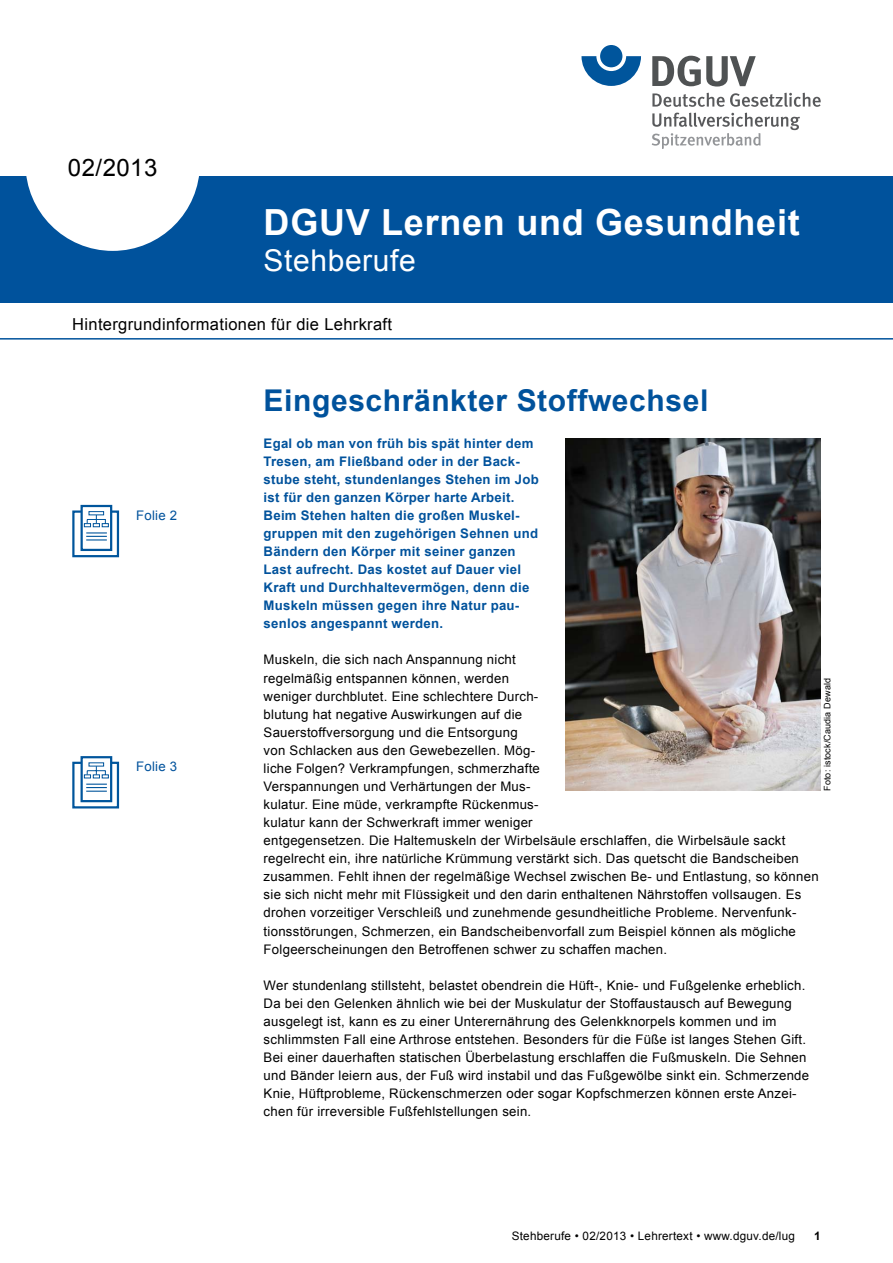
<style>
.page{position:relative;width:893px;height:1263px;background:#fff}
.page>*{position:absolute;margin:0;border:0;box-sizing:border-box;transform-origin:0 0}
.t1{font:700 36px "Arial";letter-spacing:.02em;color:#fff}
.t2{font:700 30px "Arial";letter-spacing:.02em;color:#00529c}
.t3{font:30px "Arial";letter-spacing:.02em;color:#fff}
.t4{font:24px "Arial";letter-spacing:.02em;color:#000}
.t5{font:16.5px "Arial";letter-spacing:.02em;color:#000}
.t6{font:13.2px/18px "Arial";letter-spacing:.02em;color:#000}
.t7{font:700 13.2px/18px "Arial";letter-spacing:.02em;color:#00529c}
.t8{font:13.2px "Arial";letter-spacing:.02em;color:#00529c}
.t9{font:11.7px "Arial";letter-spacing:.02em;color:#000}
.t10{font:700 11.7px "Arial";color:#000}
.t11{font:9px "Arial";letter-spacing:.015em;color:#000}
</style>
<div class="page">
<svg style="left:581px;top:56px;width:60px;height:30px"></svg>
<div style="left:600px;top:45px;width:22px;height:22px;background:#00559c;border-radius:50%"></div>
<svg style="left:652px;top:56px;width:104px;height:31px"></svg>
<svg style="left:652px;top:93px;width:169px;height:14px"></svg>
<svg style="left:652px;top:113px;width:148px;height:36px"></svg>
<div style="left:0;top:176px;width:893px;height:127px;background:#00529c"></div>
<hr style="left:0;top:338px;width:893px;height:2px;background:#00529c">
<div style="left:26px;top:77px;width:174px;height:174px;background:#fff;border-radius:50%"></div>
<div style="left:73px;top:512px;width:45px;height:44px;background:linear-gradient(to right,#fff,#fff)"></div>
<div style="left:72px;top:510px;width:47px;height:47px;border:2px solid #00559c"></div>
<div style="left:82px;top:506px;width:29px;height:44px;background:#fff"></div>
<div style="left:81px;top:505px;width:31px;height:46px;border:2px solid #00559c"></div>
<svg style="left:89px;top:511px;width:15px;height:4px"></svg>
<svg style="left:84px;top:515px;width:25px;height:25px"></svg>
<img style="left:566px;top:438px;width:255px;height:353px">
<div style="left:73px;top:763px;width:45px;height:44px;background:linear-gradient(to right,#fff,#fff)"></div>
<div style="left:72px;top:762px;width:47px;height:46px;border:2px solid #00559c"></div>
<div style="left:82px;top:757px;width:29px;height:44px;background:#fff"></div>
<div style="left:81px;top:756px;width:31px;height:46px;border:2px solid #00559c"></div>
<svg style="left:86px;top:784px;width:21px;height:8px"></svg>
<svg style="left:89px;top:762px;width:15px;height:4px"></svg>
<svg style="left:84px;top:766px;width:25px;height:12px"></svg>
<h3 class="t4" style="left:68px;top:152px;width:91px">02/2013</h3>
<h1 class="t1" style="left:264px;top:198px;width:538px">DGUV Lernen und Gesundheit</h1>
<h2 class="t3" style="left:264px;top:240px;width:154px">Stehberufe</h2>
<p class="t5" style="left:72px;top:313px;width:321px">Hintergrundinformationen für die Lehrkraft</p>
<p class="t8" style="left:136px;top:507px;width:43px">Folie 2</p>
<p class="t8" style="left:136px;top:758px;width:43px">Folie 3</p>
<h2 class="t2" style="left:264px;top:381px;width:446px">Eingeschränkter Stoffwechsel</h2>
<p class="t7" style="left:264px;top:434px;width:277px">Egal ob man von früh bis spät hinter dem Tresen, am Fließband oder in der Back&shy;stube steht, stundenlanges Stehen im Job ist für den ganzen Körper harte Arbeit.<br>Beim Stehen halten die großen Muskel&shy;gruppen mit den zugehörigen Sehnen und Bändern den Körper mit seiner ganzen Last aufrecht. Das kostet auf Dauer viel Kraft und Durchhaltevermögen, denn die Muskeln müssen gegen ihre Natur pau&shy;senlos angespannt werden.</p>
<p class="t6" style="left:264px;top:651px;width:557px">Muskeln, die sich nach Anspannung nicht<br>regelmäßig entspannen können, werden<br>weniger durchblutet. Eine schlechtere Durch-<br>blutung hat negative Auswirkungen auf die<br>Sauerstoffversorgung und die Entsorgung<br>von Schlacken aus den Gewebezellen. Mög-<br>liche Folgen? Verkrampfungen, schmerzhafte<br>Verspannungen und Verhärtungen der Mus-<br>kulatur. Eine müde, verkrampfte Rückenmus-<br>kulatur kann der Schwerkraft immer weniger<br>entgegensetzen. Die Haltemuskeln der Wirbelsäule erschlaffen, die Wirbelsäule sackt regelrecht ein, ihre natürliche Krümmung verstärkt sich. Das quetscht die Bandscheiben zusammen. Fehlt ihnen der regelmäßige Wechsel zwischen Be- und Entlastung, so können sie sich nicht mehr mit Flüssigkeit und den darin enthaltenen Nährstoffen vollsaugen. Es drohen vorzeitiger Verschleiß und zunehmende gesundheitliche Probleme. Nervenfunk&shy;tionsstörungen, Schmerzen, ein Bandscheibenvorfall zum Beispiel können als mögliche Folgeerscheinungen den Betroffenen schwer zu schaffen machen.</p>
<p class="t6" style="left:264px;top:976px;width:547px">Wer stundenlang stillsteht, belastet obendrein die Hüft-, Knie- und Fußgelenke erheblich.<br>Da bei den Gelenken ähnlich wie bei der Muskulatur der Stoffaustausch auf Bewegung ausgelegt ist, kann es zu einer Unterernährung des Gelenkknorpels kommen und im schlimmsten Fall eine Arthrose entstehen. Besonders für die Füße ist langes Stehen Gift.<br>Bei einer dauerhaften statischen Überbelastung erschlaffen die Fußmuskeln. Die Sehnen und Bänder leiern aus, der Fuß wird instabil und das Fußgewölbe sinkt ein. Schmerzende Knie, Hüftprobleme, Rückenschmerzen oder sogar Kopfschmerzen können erste Anzei&shy;chen für irreversible Fußfehlstellungen sein.</p>
<p class="t11" style="left:821px;top:791px;width:114px;rotate:-90deg">Foto: istock/Caudia Dewald</p>
<p class="t9" style="left:512px;top:1228px;width:285px">Stehberufe • 02/2013 • Lehrertext • www.dguv.de/lug</p>
<p class="t10" style="left:814px;top:1228px;width:8px">1</p>
</div>
